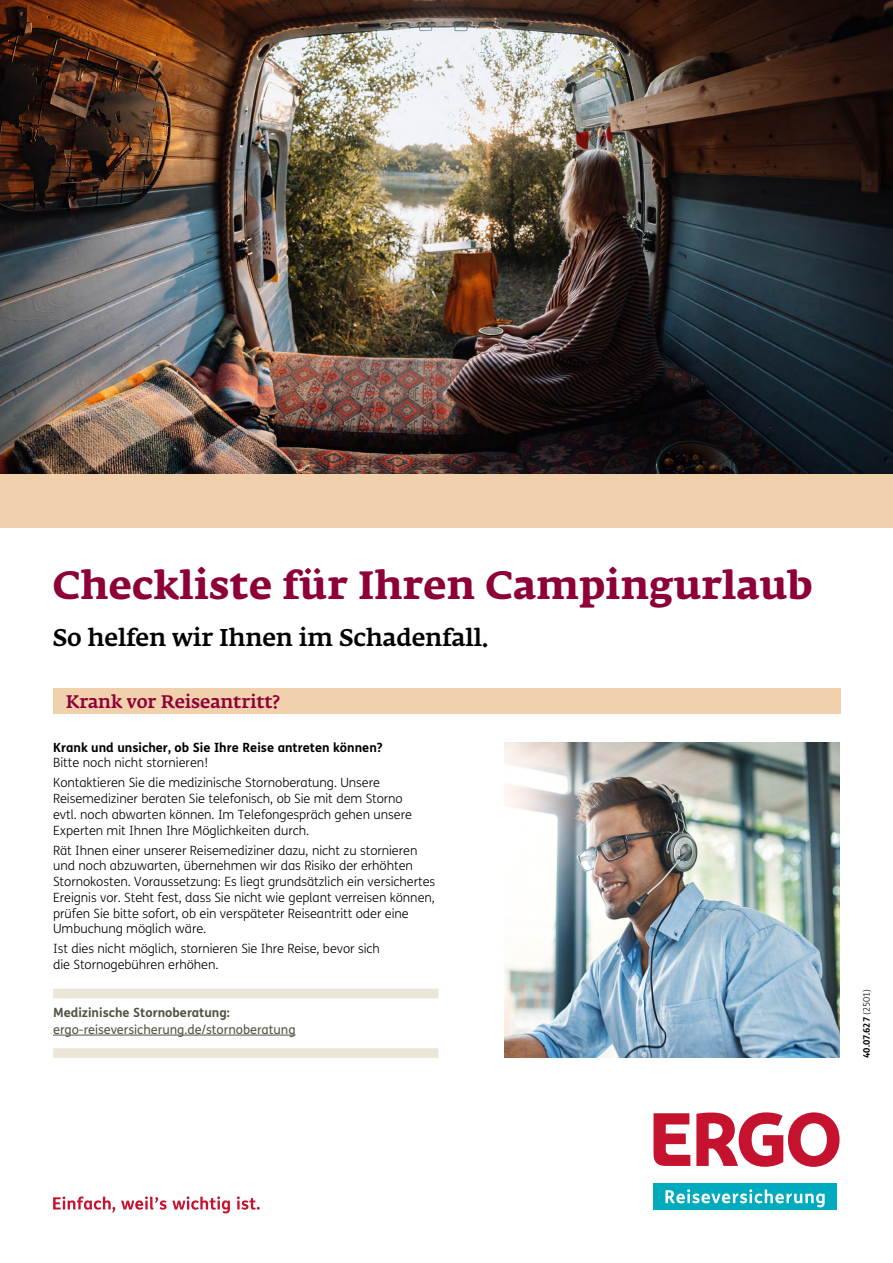
<style>
.page{position:relative;width:893px;height:1263px;background:#fff}
.page>*{position:absolute;margin:0;border:0;box-sizing:border-box;transform-origin:0 0}
.Headline_2_Title_Fedra_Medium_26pt{font:700 39px "Fedra Serif A Pro";letter-spacing:.01em;color:#8e0038}
.Headline_2_Title_Fedra_Medium_26pt-2{font:500 24px "Fedra Serif A Pro";letter-spacing:-.005em;color:#000}
.Headline_Fedra_Medium_40pt{font:500 18px "Fedra Serif A Pro";letter-spacing:-.005em;color:#8e0038}
.Intro_FS_Me_Light_13_5pt{font:300 12.75px/15.8px "FS Me";letter-spacing:-.005em;color:#000}
.Intro_FS_Me_Light_13_5pt-2{font:700 12.75px/15.8px "FS Me";color:#000}
.Subline_FS_Me_Bold_13_5pt{font:12.75px/17.2px "FS Me";color:#545241}
.Copy_FS_Me_Light_9pt{font:700 9px "FS Me";letter-spacing:-.01em;color:#000}
.s1{font-weight:300}
.s2{font-weight:700}
</style>
<div class="page">
<img style="left:0;top:0;width:893px;height:474px">
<div style="left:0;top:474px;width:893px;height:53px;background:#f1d0ac"></div>
<svg style="left:53px;top:1196px;width:207px;height:17px"></svg>
<svg style="left:696px;top:1112px;width:143px;height:55px"></svg>
<svg style="left:653px;top:1113px;width:37px;height:53px"></svg>
<div style="left:653px;top:1183px;width:184px;height:27px;background:#00abbd"></div>
<svg style="left:665px;top:1189px;width:160px;height:18px"></svg>
<div style="left:53px;top:688px;width:788px;height:25px;background:#f1d0ac"></div>
<div style="left:53px;top:989px;width:385px;height:9px;background:#ebe6d8"></div>
<div style="left:53px;top:1048px;width:385px;height:10px;background:#ebe6d8"></div>
<hr style="left:53px;top:1035px;width:243px;height:1px;background:#545241">
<img style="left:504px;top:742px;width:336px;height:316px">
<p class="Headline_2_Title_Fedra_Medium_26pt" style="left:53px;top:562px;width:761px">Checkliste für Ihren Campingurlaub</p>
<p class="Headline_2_Title_Fedra_Medium_26pt-2" style="left:53px;top:624px;width:437px">So helfen wir Ihnen im Schadenfall.</p>
<p class="Headline_Fedra_Medium_40pt" style="left:66px;top:691px;width:215px">Krank vor Reiseantritt?</p>
<p class="Intro_FS_Me_Light_13_5pt-2" style="left:53px;top:738px;width:331px">Krank und unsicher, ob Sie Ihre Reise antreten können?<br><span class="s1">Bitte noch nicht stornieren!</span></p>
<p class="Intro_FS_Me_Light_13_5pt" style="left:53px;top:775px;width:360px">Kontaktieren Sie die medizinische Stornoberatung. Unsere Reisemediziner beraten Sie telefonisch, ob Sie mit dem Storno evtl. noch abwarten können. Im Telefongespräch gehen unsere Experten mit Ihnen Ihre Möglichkeiten durch.</p>
<p class="Intro_FS_Me_Light_13_5pt" style="left:53px;top:842px;width:384px">Rät Ihnen einer unserer Reisemediziner dazu, nicht zu stornieren und noch abzuwarten, übernehmen wir das Risiko der erhöhten Stornokosten. Voraussetzung: Es liegt grundsätzlich ein versichertes Ereignis vor. Steht fest, dass Sie nicht wie geplant verreisen können, prüfen Sie bitte sofort, ob ein verspäteter Reiseantritt oder eine Umbuchung möglich wäre.</p>
<p class="Intro_FS_Me_Light_13_5pt" style="left:53px;top:941px;width:328px">Ist dies nicht möglich, stornieren Sie Ihre Reise, bevor sich die Stornogebühren erhöhen.</p>
<p class="Subline_FS_Me_Bold_13_5pt" style="left:53px;top:1003px;width:244px"><span class="s2">Medizinische Stornoberatung: </span>ergo-reiseversicherung.de/stornoberatung</p>
<p class="Copy_FS_Me_Light_9pt" style="left:860px;top:1058px;width:71px;rotate:-90deg">40.07.627 <span class="s1">(2501)</span></p>
</div>
